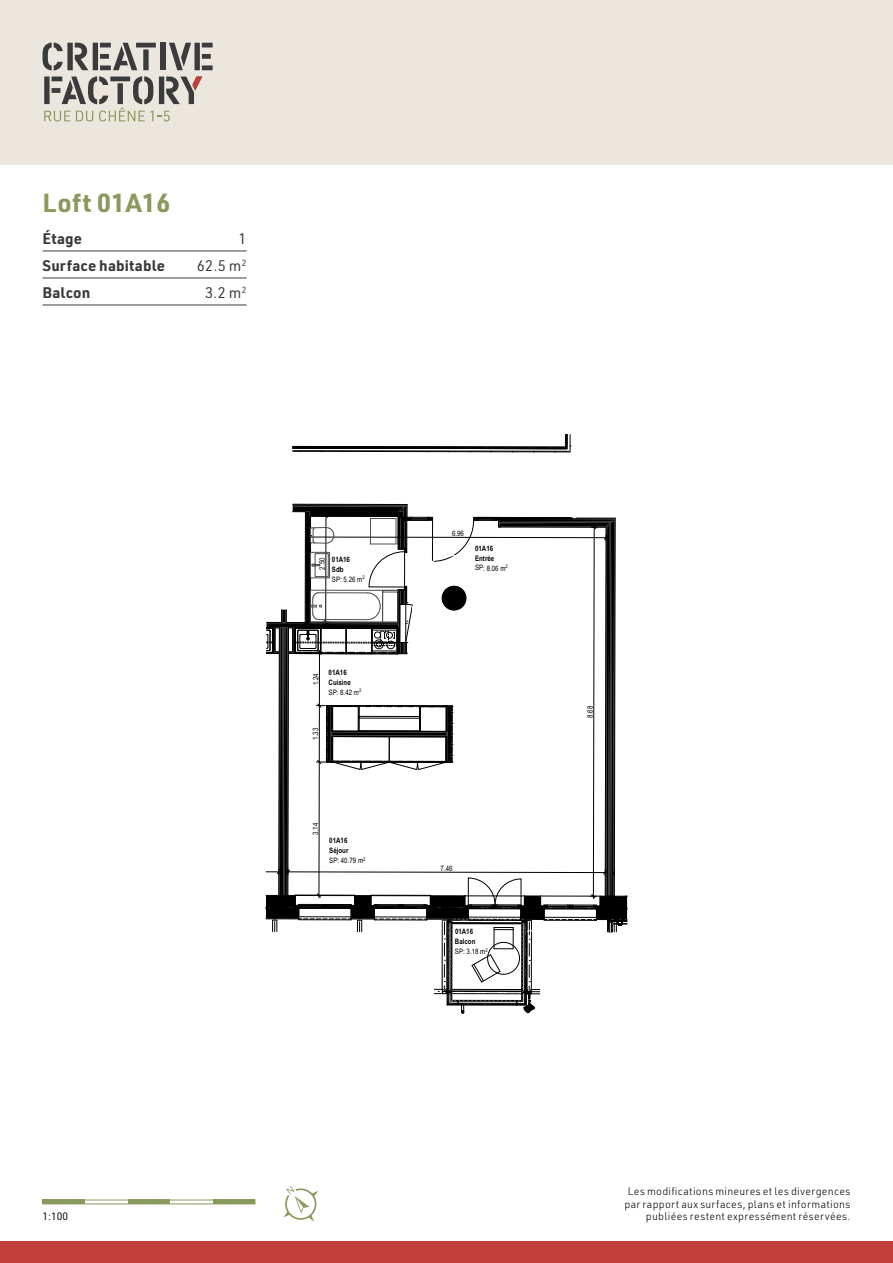
<style>
.page{position:relative;width:893px;height:1263px;background:#fff}
.page>*{position:absolute;margin:0;border:0;box-sizing:border-box;transform-origin:0 0}
.t1{font:700 25.5px "URWDIN";letter-spacing:.02em;color:#8a995c}
.t2{font:700 15px "URWDIN";letter-spacing:.01em;color:#3b3b3d}
.t3{font:15px "URWDIN";color:#3b3b3d}
.t4{font:300 10.5px/12.6px "URWDIN";letter-spacing:.03em;color:#000;text-align:right}
.t5{font:10.5px "URWDIN";color:#000}
.t6{font:700 7.5px/9.9px "Arial Narrow";color:#000}
.t7{font:7.5px "Arial Narrow";color:#000}
.s1{font-weight:400}
</style>
<div class="page">
<svg style="left:283px;top:1186px;width:35px;height:36px"></svg>
<div style="left:0;top:0;width:893px;height:164px;background:#ebe7df"></div>
<svg style="left:43px;top:43px;width:113px;height:27px"></svg>
<div style="left:160px;top:43px;width:6px;height:27px;background:#3b3b3b"></div>
<svg style="left:169px;top:43px;width:44px;height:27px"></svg>
<svg style="left:44px;top:76px;width:158px;height:45px"></svg>
<div style="left:0;top:1242px;width:893px;height:21px;background:#c2403b"></div>
<hr style="left:43px;top:251px;width:204px;height:1px;background:#3b3b3d">
<hr style="left:43px;top:278px;width:204px;height:1px;background:#3b3b3d">
<hr style="left:43px;top:305px;width:204px;height:1px;background:#3b3b3d">
<svg style="left:292px;top:434px;width:279px;height:19px"></svg>
<svg style="left:265px;top:503px;width:363px;height:511px"></svg>
<div style="left:43px;top:1200px;width:212px;height:4px;border:1px solid #8a995c"></div>
<h1 class="t1" style="left:43px;top:185px;width:129px">Loft 01A16</h1>
<h2 class="t2" style="left:43px;top:229px;width:41px">Étage</h2>
<h2 class="t3" style="left:239px;top:229px;width:10px">1</h2>
<h2 class="t2" style="left:43px;top:256px;width:124px">Surface habitable</h2>
<h2 class="t3" style="left:197px;top:256px;width:51px">62.5 m<sup>2</sup></h2>
<h2 class="t2" style="left:43px;top:283px;width:49px">Balcon</h2>
<h2 class="t3" style="left:205px;top:283px;width:43px">3.2 m<sup>2</sup></h2>
<p class="t7" style="left:452px;top:531px;width:13px">6.96</p>
<p class="t6" style="left:332px;top:555px;width:34px">01A16<br>Sdb<br><span class="s1">SP: 5.26 m</span><sup>2</sup></p>
<p class="t6" style="left:475px;top:544px;width:34px">01A16<br>Entrée<br><span class="s1">SP: 8.06 m</span><sup>2</sup></p>
<p class="t7" style="left:319px;top:569px;width:13px;rotate:-90deg">2.50</p>
<p class="t7" style="left:313px;top:685px;width:13px;rotate:-90deg">1.24</p>
<p class="t6" style="left:329px;top:668px;width:34px">01A16<br>Cuisine<br><span class="s1">SP: 8.42 m</span><sup>2</sup></p>
<p class="t7" style="left:313px;top:740px;width:13px;rotate:-90deg">1.33</p>
<p class="t7" style="left:313px;top:835px;width:13px;rotate:-90deg">3.14</p>
<p class="t6" style="left:329px;top:836px;width:38px">01A16<br>Séjour<br><span class="s1">SP: 40.79 m</span><sup>2</sup></p>
<p class="t7" style="left:441px;top:866px;width:13px">7.46</p>
<p class="t6" style="left:455px;top:927px;width:34px">01A16<br>Balcon<br><span class="s1">SP: 3.18 m</span><sup>2</sup></p>
<p class="t7" style="left:587px;top:718px;width:13px;rotate:-90deg">8.68</p>
<p class="t5" style="left:43px;top:1210px;width:27px">1:100</p>
<p class="t4" style="left:624px;top:1185px;width:227px">Les modifications mineures et les divergences par rapport aux surfaces, plans et informations publiées restent expressément réservées.</p>
</div>
